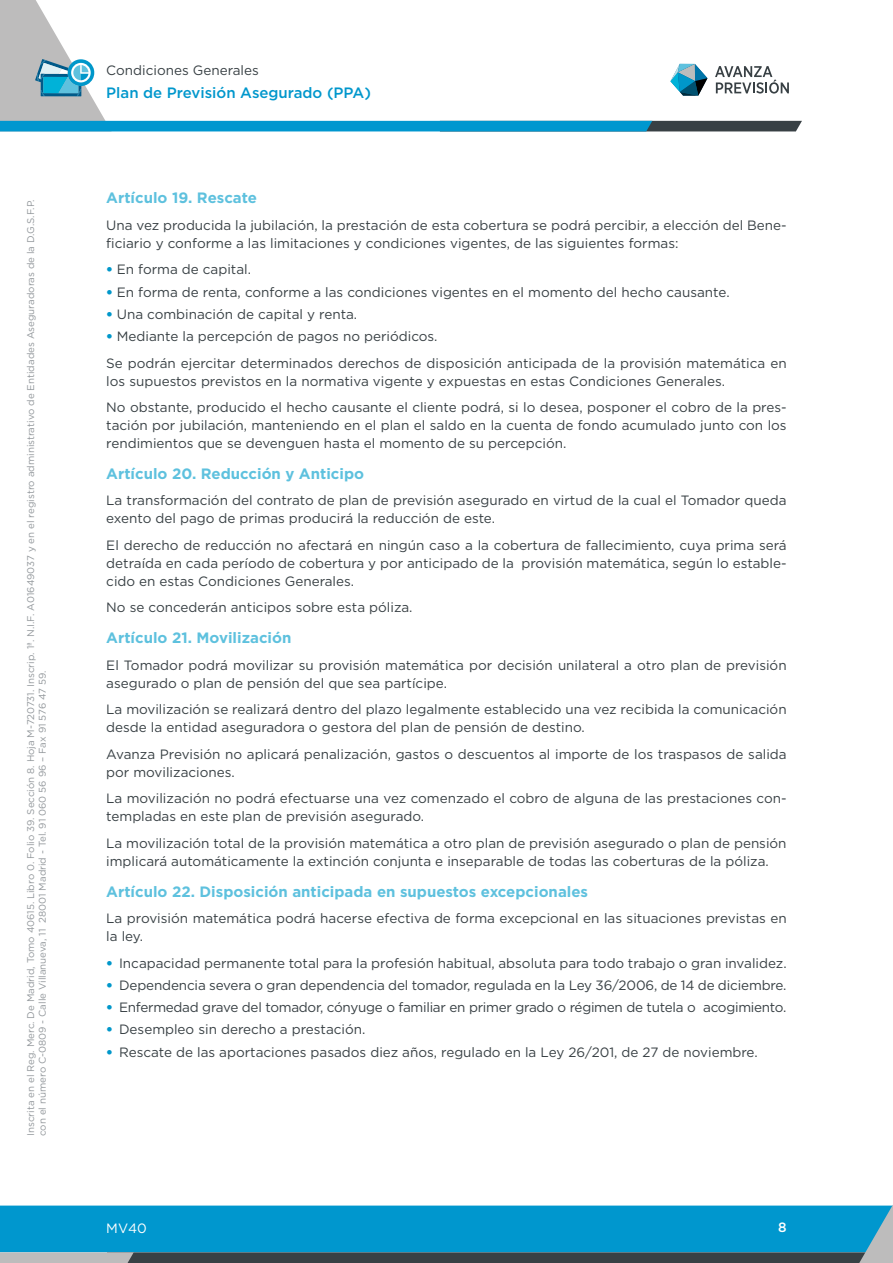
<style>
.page{position:relative;width:893px;height:1263px;background:#fff}
.page>*{position:absolute;margin:0;border:0;box-sizing:border-box;transform-origin:0 0}
.t1{font:700 15px "Gotham";color:#5ec1de}
.t2{font:500 15px "Gotham";color:#0097cc}
.t3{font:13.5px/18px "Gotham";color:#384044}
.t4{font:13.5px "Gotham";letter-spacing:-.02em;color:#384044}
.t5{font:13.5px "Gotham";color:#fff}
.t6{font:500 13.5px "Gotham";color:#fff}
.t7{font:9.75px/11.7px "Gotham";color:#92979b}
.s1{font-weight:900;color:#0097ca}
</style>
<div class="page">
<svg style="left:0;top:1205px;width:893px;height:58px;background:#148db9"></svg>
<svg style="left:0;top:0;width:802px;height:131px"></svg>
<p class="t7" style="left:25px;top:1136px;width:938px;rotate:-90deg">Inscrita en el Reg. Merc. De Madrid, Tomo 40615. Libro 0. Folio 39. Sección 8. Hoja M-720731. Inscrip. 1ª. N.I.F. A01649037 y en el registro administrativo de Entidades Aseguradoras de la D.G.S.F.P. con el número C-0809 - Calle Villanueva, 11 28001 Madrid - Tel. 91 060 56 96 – Fax 91 576 47 59.</p>
<p class="t3" style="left:106px;top:61px;width:154px">Condiciones Generales</p>
<p class="t2" style="left:106px;top:83px;width:266px">Plan de Previsión Asegurado (PPA)</p>
<p class="t1" style="left:106px;top:188px;width:152px">Artículo 19. Rescate</p>
<p class="t3" style="left:106px;top:216px;width:682px">Una vez producida la jubilación, la prestación de esta cobertura se podrá percibir, a elección del Bene&shy;ficiario y conforme a las limitaciones y condiciones vigentes, de las siguientes formas:</p>
<p class="t3" style="left:106px;top:260px;width:146px"><span class="s1">•</span> En forma de capital.</p>
<p class="t3" style="left:106px;top:283px;width:625px"><span class="s1">•</span> En forma de renta, conforme a las condiciones vigentes en el momento del hecho causante.</p>
<p class="t3" style="left:106px;top:305px;width:252px"><span class="s1">•</span> Una combinación de capital y renta.</p>
<p class="t3" style="left:106px;top:323px;width:682px;line-height:26.5px"><span class="s1">•</span> Mediante la percepción de pagos no periódicos.<br>Se podrán ejercitar determinados derechos de disposición anticipada de la provisión matemática en</p>
<p class="t3" style="left:106px;top:367px;width:682px;line-height:26.5px">los supuestos previstos en la normativa vigente y expuestas en estas Condiciones Generales.<br>No obstante, producido el hecho causante el cliente podrá, si lo desea, posponer el cobro de la pres-</p>
<p class="t3" style="left:106px;top:416px;width:682px">tación por jubilación, manteniendo en el plan el saldo en la cuenta de fondo acumulado junto con los rendimientos que se devenguen hasta el momento de su percepción.</p>
<p class="t1" style="left:106px;top:464px;width:259px">Artículo 20. Reducción y Anticipo</p>
<p class="t3" style="left:106px;top:491px;width:682px">La transformación del contrato de plan de previsión asegurado en virtud de la cual el Tomador queda exento del pago de primas producirá la reducción de este.</p>
<p class="t3" style="left:106px;top:536px;width:682px;text-align:justify">El derecho de reducción no afectará en ningún caso a la cobertura de fallecimiento, cuya prima será detraída en cada período de cobertura y por anticipado de la provisión matemática, según lo estable&shy;cido en estas Condiciones Generales.</p>
<p class="t3" style="left:106px;top:598px;width:308px">No se concederán anticipos sobre esta póliza.</p>
<p class="t1" style="left:106px;top:628px;width:187px">Artículo 21. Movilización</p>
<p class="t3" style="left:106px;top:656px;width:682px">El Tomador podrá movilizar su provisión matemática por decisión unilateral a otro plan de previsión asegurado o plan de pensión del que sea partícipe.</p>
<p class="t3" style="left:106px;top:700px;width:682px">La movilización se realizará dentro del plazo legalmente establecido una vez recibida la comunicación desde la entidad aseguradora o gestora del plan de pensión de destino.</p>
<p class="t3" style="left:106px;top:745px;width:682px">Avanza Previsión no aplicará penalización, gastos o descuentos al importe de los traspasos de salida por movilizaciones.</p>
<p class="t3" style="left:106px;top:789px;width:682px">La movilización no podrá efectuarse una vez comenzado el cobro de alguna de las prestaciones con&shy;templadas en este plan de previsión asegurado.</p>
<p class="t3" style="left:106px;top:834px;width:682px">La movilización total de la provisión matemática a otro plan de previsión asegurado o plan de pensión implicará automáticamente la extinción conjunta e inseparable de todas las coberturas de la póliza.</p>
<p class="t1" style="left:106px;top:881px;width:483px">Artículo 22. Disposición anticipada en supuestos excepcionales</p>
<p class="t3" style="left:106px;top:909px;width:682px">La provisión matemática podrá hacerse efectiva de forma excepcional en las situaciones previstas en la ley.</p>
<p class="t3" style="left:106px;top:953px;width:682px"><span class="s1">•</span> Incapacidad permanente total para la profesión habitual, absoluta para todo trabajo o gran invalidez.</p>
<p class="t3" style="left:106px;top:976px;width:682px"><span class="s1">•</span> Dependencia severa o gran dependencia del tomador, regulada en la Ley 36/2006, de 14 de diciembre.</p>
<p class="t4" style="left:106px;top:998px;width:682px"><span class="s1">•</span> Enfermedad grave del tomador, cónyuge o familiar en primer grado o régimen de tutela o acogimiento.</p>
<p class="t3" style="left:106px;top:1020px;width:261px"><span class="s1">•</span> Desempleo sin derecho a prestación.</p>
<p class="t3" style="left:106px;top:1042px;width:653px"><span class="s1">•</span> Rescate de las aportaciones pasados diez años, regulado en la Ley 26/201, de 27 de noviembre.</p>
<p class="t5" style="left:106px;top:1219px;width:42px">MV40</p>
<p class="t6" style="left:778px;top:1218px;width:10px">8</p>
</div>
